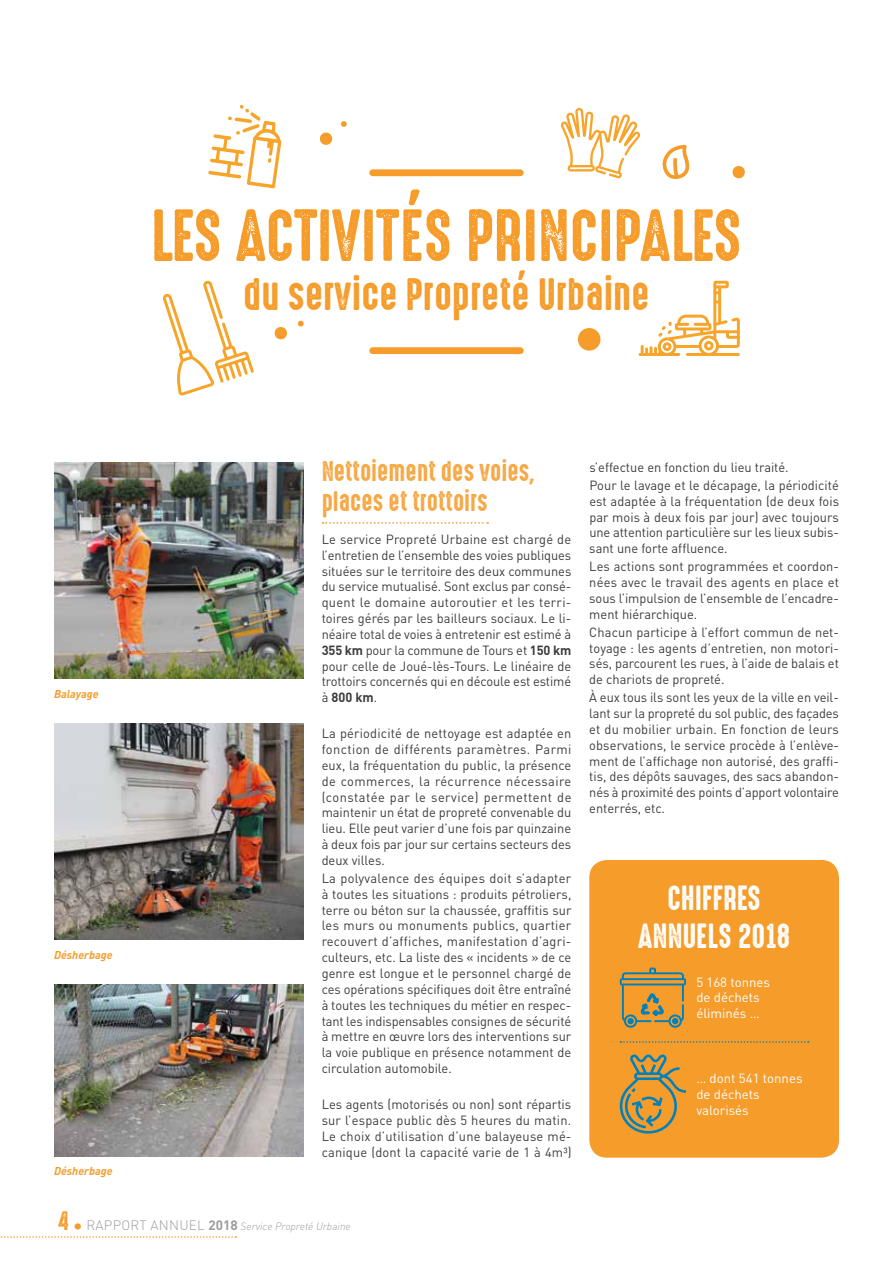
<style>
.page{position:relative;width:893px;height:1263px;background:#fff}
.page>*{position:absolute;margin:0;border:0;box-sizing:border-box;transform-origin:0 0}
.t1{font:66.3px "High Voltage Rough";color:#f59c2b}
.t2{font:40.8px "High Voltage Rough";color:#f59c2b}
.t3{font:31.5px/37.8px "High Voltage Rough";color:#fff;text-align:center}
.t4{font:25.5px/30.6px "High Voltage Rough";color:#f7a743}
.t5{font:13.2px/15.9px "DIN Pro";color:#3c3c3b;text-align:justify}
.t6{font:13.2px/15.9px "DIN Pro";color:#fff}
.t7{font:italic 700 11.25px "DIN Pro";color:#f59c2b}
.t8{font:italic 300 10.5px "DIN Pro";color:#9d9d9c}
.s1{font-weight:700}
.s2{font-family:"High Voltage Rough";font-weight:400;font-style:normal;font-size:24px;color:#f59c2b}
.s3{font-style:normal;font-size:13.5px}
.s4{font-weight:700;font-style:normal;font-size:13.5px}
</style>
<div class="page">
<svg style="left:0;top:1236px;width:236px;height:2px"></svg>
<svg style="left:75px;top:1223px;width:6px;height:6px"></svg>
<svg style="left:323px;top:522px;width:165px;height:2px"></svg>
<div style="left:589px;top:860px;width:250px;height:298px;background:#f59c2b;border-radius:18px"></div>
<svg style="left:620px;top:1041px;width:189px;height:2px"></svg>
<svg style="left:620px;top:1054px;width:66px;height:79px"></svg>
<svg style="left:620px;top:968px;width:66px;height:60px"></svg>
<img style="left:54px;top:462px;width:250px;height:217px">
<img style="left:54px;top:723px;width:250px;height:217px">
<img style="left:54px;top:984px;width:250px;height:172px">
<div style="left:373px;top:347px;width:147px;height:7px;background:#f59c2b"></div>
<div style="left:373px;top:169px;width:147px;height:7px;background:#f59c2b"></div>
<svg style="left:208px;top:105px;width:73px;height:83px"></svg>
<svg style="left:639px;top:281px;width:101px;height:75px"></svg>
<svg style="left:561px;top:108px;width:79px;height:70px"></svg>
<svg style="left:163px;top:280px;width:91px;height:116px"></svg>
<svg style="left:662px;top:144px;width:28px;height:35px"></svg>
<svg style="left:319px;top:132px;width:14px;height:13px"></svg>
<svg style="left:577px;top:328px;width:24px;height:23px"></svg>
<svg style="left:297px;top:320px;width:7px;height:7px"></svg>
<svg style="left:274px;top:327px;width:13px;height:13px"></svg>
<svg style="left:341px;top:121px;width:6px;height:6px"></svg>
<svg style="left:732px;top:166px;width:13px;height:13px"></svg>
<h1 class="t1" style="left:151px;top:199px;width:593px">LES ACTIVITÉS PRINCIPALES</h1>
<h2 class="t2" style="left:243px;top:272px;width:408px">du service Propreté Urbaine</h2>
<p class="t7" style="left:54px;top:684px;width:46px">Balayage</p>
<p class="t7" style="left:54px;top:945px;width:60px">Désherbage</p>
<p class="t7" style="left:54px;top:1161px;width:60px">Désherbage</p>
<h3 class="t4" style="left:322px;top:457px;width:215px">Nettoiement des voies, places et trottoirs</h3>
<p class="t5" style="left:322px;top:530px;width:251px">Le service Propreté Urbaine est chargé de l’entretien de l’ensemble des voies publiques situées sur le territoire des deux communes du service mutualisé. Sont exclus par consé&shy;quent le domaine autoroutier et les terri&shy;toires gérés par les bailleurs sociaux. Le li&shy;néaire total de voies à entretenir est estimé à <span class="s1">355 km</span> pour la commune de Tours et <span class="s1">150 km </span>pour celle de Joué-lès-Tours. Le linéaire de trottoirs concernés qui en découle est estimé à <span class="s1">800 km</span>.</p>
<p class="t5" style="left:322px;top:724px;width:251px">La périodicité de nettoyage est adaptée en fonction de différents paramètres. Parmi eux, la fréquentation du public, la présence de commerces, la récurrence nécessaire (constatée par le service) permettent de maintenir un état de propreté convenable du lieu. Elle peut varier d’une fois par quinzaine à deux fois par jour sur certains secteurs des deux villes.</p>
<p class="t5" style="left:322px;top:869px;width:251px">La polyvalence des équipes doit s’adapter à toutes les situations : produits pétroliers, terre ou béton sur la chaussée, graffitis sur les murs ou monuments publics, quartier recouvert d’affiches, manifestation d’agri&shy;culteurs, etc. La liste des « incidents » de ce genre est longue et le personnel chargé de ces opérations spécifiques doit être entraîné à toutes les techniques du métier en respec&shy;tant les indispensables consignes de sécurité à mettre en œuvre lors des interventions sur la voie publique en présence notamment de circulation automobile.</p>
<p class="t5" style="left:322px;top:1095px;width:251px">Les agents (motorisés ou non) sont répartis sur l’espace public dès 5 heures du matin.<br>Le choix d’utilisation d’une balayeuse mé&shy;canique (dont la capacité varie de 1 à 4m³)</p>
<p class="t5" style="left:589px;top:457px;width:251px;line-height:18px">s’effectue en fonction du lieu traité.<br>Pour le lavage et le décapage, la périodicité</p>
<p class="t5" style="left:589px;top:492px;width:251px">est adaptée à la fréquentation (de deux fois par mois à deux fois par jour) avec toujours une attention particulière sur les lieux subis&shy;sant une forte affluence.</p>
<p class="t5" style="left:589px;top:557px;width:251px">Les actions sont programmées et coordon&shy;nées avec le travail des agents en place et sous l’impulsion de l’ensemble de l’encadre&shy;ment hiérarchique.</p>
<p class="t5" style="left:589px;top:623px;width:251px">Chacun participe à l’effort commun de net&shy;toyage : les agents d’entretien, non motori&shy;sés, parcourent les rues, à l’aide de balais et de chariots de propreté.</p>
<p class="t5" style="left:589px;top:688px;width:251px">À eux tous ils sont les yeux de la ville en veil&shy;lant sur la propreté du sol public, des façades et du mobilier urbain. En fonction de leurs observations, le service procède à l’enlève&shy;ment de l’affichage non autorisé, des graffi&shy;tis, des dépôts sauvages, des sacs abandon&shy;nés à proximité des points d’apport volontaire enterrés, etc.</p>
<h3 class="t3" style="left:638px;top:880px;width:154px">CHIFFRES<br>ANNUELS 2018</h3>
<p class="t6" style="left:696px;top:972px;width:75px">5 168 tonnes de déchets éliminés …</p>
<p class="t6" style="left:696px;top:1069px;width:108px">… dont 541 tonnes de déchets valorisés</p>
<p class="t8" style="left:58px;top:1218px;width:294px"><span class="s2">4</span> <span class="s3">RAPPORT ANNUEL</span> <span class="s4">2018</span> Service Propreté Urbaine</p>
</div>
